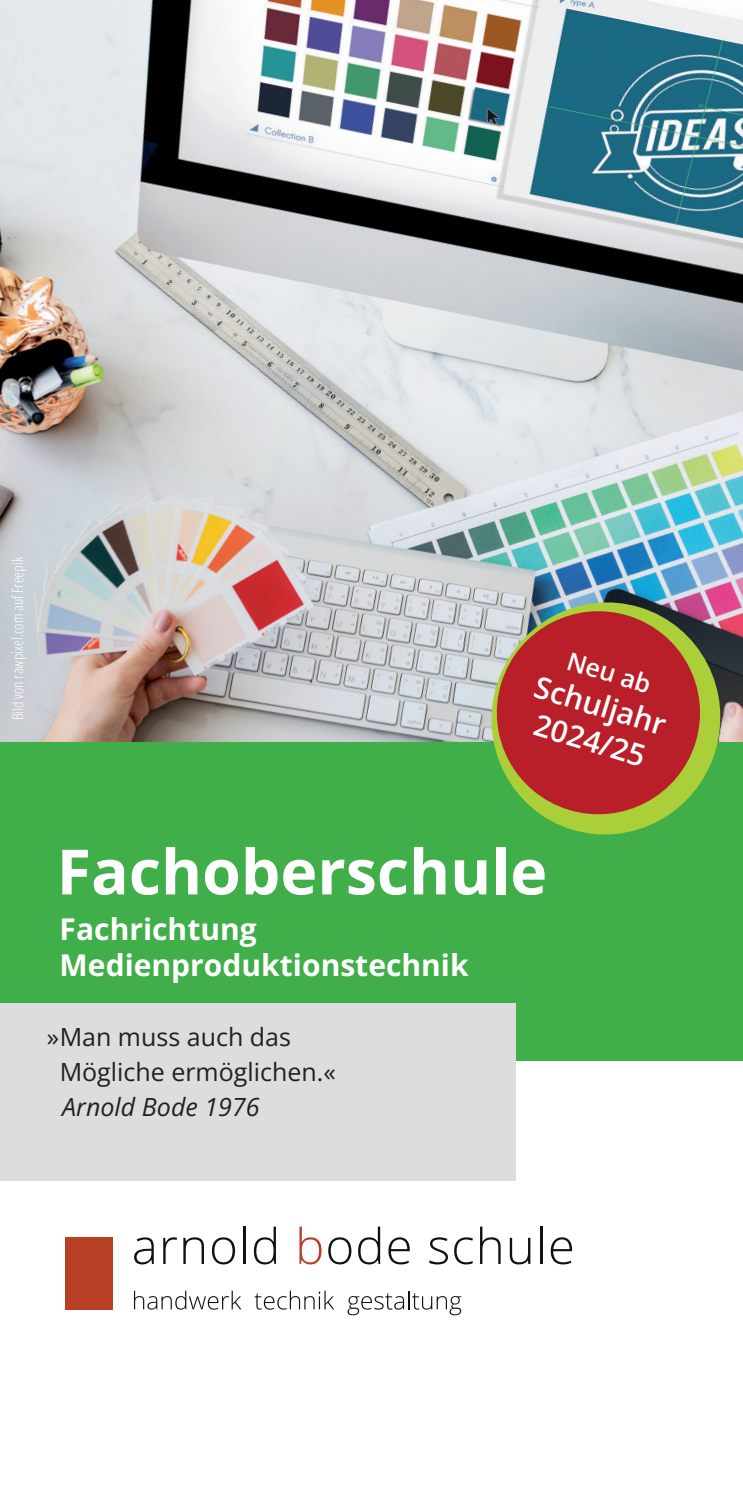
<style>
.page{position:relative;width:743px;height:1486px;background:#fff}
.page>*{position:absolute;margin:0;border:0;box-sizing:border-box;transform-origin:0 0}
.t1{font:700 62.5px "Open Sans";color:#fff}
.t2{font:700 30px/36px "Open Sans";color:#fff}
.t3{font:600 30px/36px "Open Sans";color:#fff;text-align:center}
.t4{font:25px/35px "Open Sans";color:#231f20}
.t5{font:italic 25px "Open Sans";color:#231f20}
.t6{font:600 25px "Open Sans";color:#fff}
.t7{font:300 condensed 15px "Open Sans";color:#fff}
</style>
<div class="page">
<img style="left:0;top:0;width:742px;height:742px">
<div style="left:0;top:742px;width:742px;height:319px;background:#40ae49"></div>
<div style="left:0;top:1004px;width:515px;height:177px;background:#dcdddf"></div>
<div style="left:65px;top:1237px;width:48px;height:73px;background:#b84025"></div>
<svg style="left:134px;top:1237px;width:20px;height:27px"></svg>
<svg style="left:163px;top:1237px;width:14px;height:27px"></svg>
<svg style="left:183px;top:1237px;width:21px;height:27px"></svg>
<svg style="left:212px;top:1237px;width:23px;height:27px"></svg>
<hr style="left:243px;top:1227px;width:2px;height:37px;background:#101211">
<svg style="left:254px;top:1227px;width:22px;height:37px"></svg>
<svg style="left:299px;top:1227px;width:22px;height:37px"></svg>
<svg style="left:328px;top:1237px;width:23px;height:27px"></svg>
<svg style="left:358px;top:1227px;width:22px;height:37px"></svg>
<svg style="left:388px;top:1237px;width:21px;height:27px"></svg>
<svg style="left:429px;top:1237px;width:19px;height:27px"></svg>
<svg style="left:454px;top:1237px;width:19px;height:27px"></svg>
<svg style="left:480px;top:1227px;width:20px;height:37px"></svg>
<svg style="left:509px;top:1238px;width:21px;height:26px"></svg>
<hr style="left:540px;top:1227px;width:2px;height:37px;background:#101211">
<svg style="left:550px;top:1237px;width:22px;height:27px"></svg>
<svg style="left:134px;top:1291px;width:107px;height:19px"></svg>
<svg style="left:254px;top:1291px;width:80px;height:19px"></svg>
<svg style="left:347px;top:1291px;width:114px;height:24px"></svg>
<svg style="left:478px;top:589px;width:255px;height:246px"></svg>
<svg style="left:484px;top:599px;width:227px;height:227px;fill:#b91f28"></svg>
<p class="t7" style="left:8px;top:720px;width:165px;rotate:-90deg">Bild von rawpixel.com auf Freepik</p>
<p class="t6" style="left:572px;top:643px;width:88px;rotate:17deg">Neu ab</p>
<p class="t3" style="left:540px;top:668px;width:137px;rotate:17deg">Schuljahr<br>2024/25</p>
<h1 class="t1" style="left:57px;top:828px;width:492px">Fachoberschule</h1>
<p class="t2" style="left:60px;top:911px;width:410px">Fachrichtung<br>Medienproduktionstechnik</p>
<p class="t4" style="left:60px;top:1019px;width:277px;text-indent:-13px">»Man muss auch das<br>Mögliche ermöglichen.«</p>
<p class="t5" style="left:62px;top:1089px;width:199px">Arnold Bode 1976</p>
</div>
